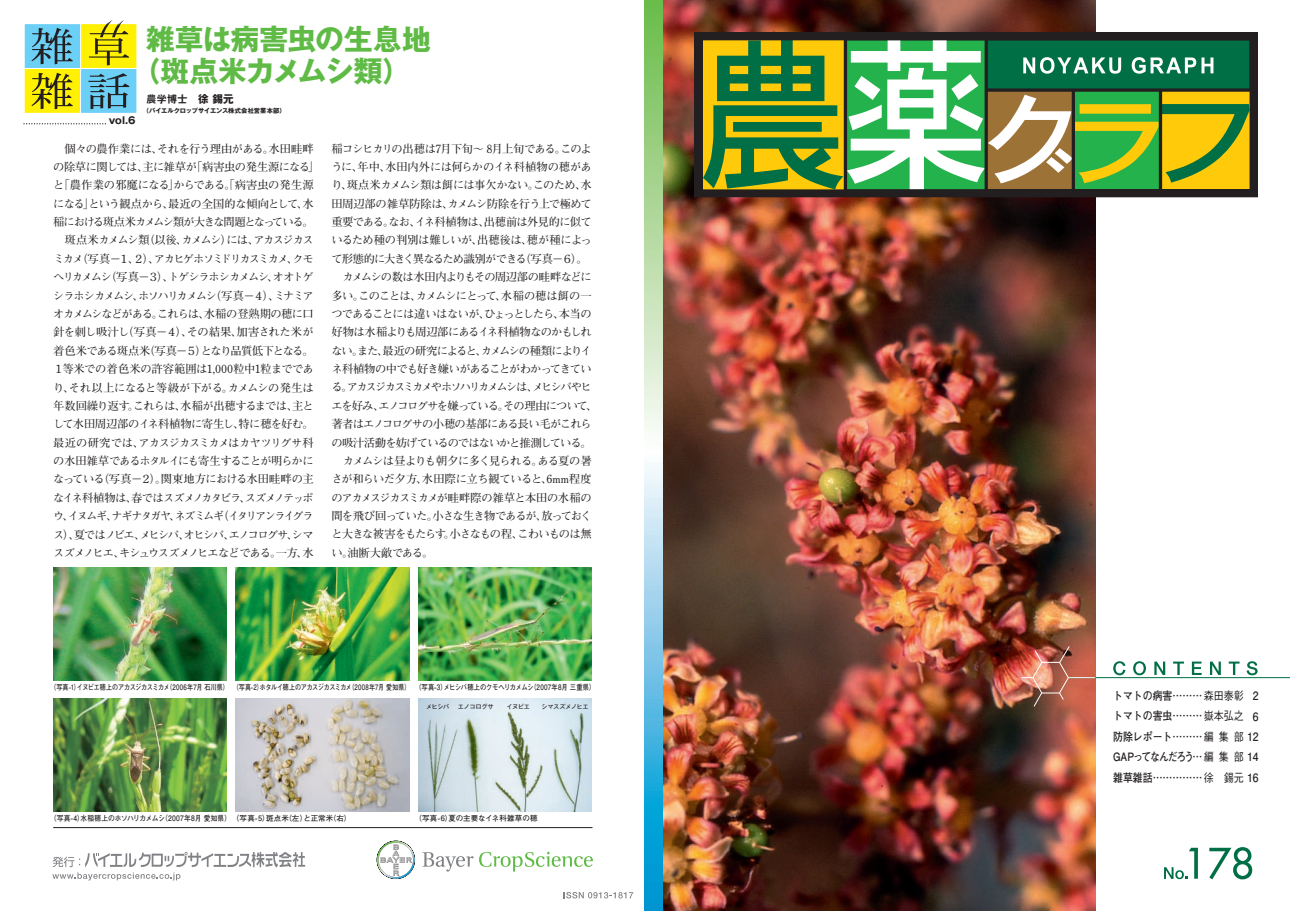
<style>
.page{position:relative;width:1290px;height:911px;background:#fff}
.page>*{position:absolute;margin:0;border:0;box-sizing:border-box;transform-origin:0 0}
.t1{font:700 28.75px/31.9px "Gothic MB101 Pro";letter-spacing:-.015em;color:#60bb46}
.t2{font:700 11.5px/20.4px "Futo Go B101 Pro";color:#231f20;text-align:right;scale:.9 1}
.t3{font:700 11.5px/20.4px "Futo Go B101 Pro";color:#231f20;scale:.86 1}
.t4{font:700 11.25px/18.4px "Futo Min A101 Pro";letter-spacing:-.07em;color:#231f20}
.t5{font:10.62px "Midashi Go Pro MB31";color:#231f20}
.t6{font:700 9.75px "Gothic MB101 Pro";color:#231f20}
.t7{font:700 7.5px "Futo Go B101 Pro";letter-spacing:.015em;color:#231f20;scale:.9 1}
.t8{font:700 7.5px "Futo Go B101 Pro";letter-spacing:-.03em;color:#231f20;scale:.81 1}
.t9{font:700 7.5px "Futo Go B101 Pro";letter-spacing:-.03em;color:#231f20;scale:.8 1}
.t10{font:700 7.5px "Futo Go B101 Pro";letter-spacing:-.01em;color:#231f20;scale:.84 1}
.t11{font:700 7.5px "Futo Go B101 Pro";letter-spacing:-.01em;color:#231f20}
.t12{font:700 6.25px "Gothic MB101 Pro";letter-spacing:-.005em;color:#231f20}
.t13{font:700 6.25px "Futo Go B101 Pro";letter-spacing:-.06em;color:#231f20}
.s1{font-family:"Gothic MB101 Pro";font-weight:700}
.s2{font-family:"Gothic BBB Pro";font-weight:500}
</style>
<div class="page">
<img style="left:662px;top:0;width:433px;height:911px">
<svg style="left:1113px;top:661px;width:12px;height:14px"></svg>
<svg style="left:1133px;top:661px;width:13px;height:14px"></svg>
<svg style="left:1154px;top:661px;width:11px;height:14px"></svg>
<svg style="left:1173px;top:661px;width:11px;height:14px"></svg>
<svg style="left:1192px;top:661px;width:9px;height:14px"></svg>
<svg style="left:1210px;top:661px;width:11px;height:14px"></svg>
<svg style="left:1228px;top:661px;width:11px;height:14px"></svg>
<svg style="left:1246px;top:661px;width:11px;height:14px"></svg>
<svg style="left:52px;top:852px;width:253px;height:28px"></svg>
<svg style="left:564px;top:892px;width:69px;height:6px"></svg>
<hr style="left:53px;top:827px;width:539px;height:1px;background:#231f20">
<svg style="left:422px;top:852px;width:51px;height:19px"></svg>
<svg style="left:479px;top:851px;width:114px;height:20px"></svg>
<svg style="left:377px;top:840px;width:38px;height:39px"></svg>
<div style="left:81px;top:24px;width:56px;height:44px;background:#fff101"></div>
<div style="left:24px;top:24px;width:57px;height:44px;background:#6bcff6"></div>
<div style="left:24px;top:23px;width:57px;height:46px;border:1px solid #fff"></div>
<div style="left:24px;top:68px;width:57px;height:45px;background:#fff101"></div>
<div style="left:24px;top:68px;width:57px;height:46px;border:1px solid #fff"></div>
<div style="left:81px;top:68px;width:56px;height:45px;background:#6bcff6"></div>
<div style="left:80px;top:68px;width:57px;height:46px;border:1px solid #fff"></div>
<svg style="left:31px;top:28px;width:42px;height:36px"></svg>
<svg style="left:31px;top:73px;width:42px;height:36px"></svg>
<svg style="left:88px;top:73px;width:41px;height:36px"></svg>
<svg style="left:89px;top:20px;width:40px;height:45px"></svg>
<svg style="left:24px;top:123px;width:82px;height:1px"></svg>
<svg style="left:645px;top:0;width:17px;height:911px;background:#8ecec3"></svg>
<svg style="left:1164px;top:847px;width:34px;height:32px"></svg>
<svg style="left:1209px;top:847px;width:43px;height:32px"></svg>
<svg style="left:695px;top:32px;width:563px;height:165px;background:#6d954d"></svg>
<hr style="left:1068px;top:677px;width:222px;height:1px;background:#016f45">
<img style="left:1021px;top:645px;width:74px;height:62px">
<img style="left:53px;top:698px;width:174px;height:113px">
<img style="left:53px;top:567px;width:174px;height:113px">
<img style="left:236px;top:698px;width:173px;height:113px">
<img style="left:236px;top:567px;width:173px;height:113px">
<img style="left:418px;top:698px;width:174px;height:113px">
<img style="left:418px;top:567px;width:174px;height:113px">
<p class="t6" style="left:109px;top:112px;width:28px">vol.6</p>
<h1 class="t1" style="left:132px;top:19px;width:301px;text-indent:14px">雑草は病害虫の生息地（斑点米カメムシ類）</h1>
<p class="t5" style="left:146px;top:90px;width:89px">農学博士　<span class="s1">徐 錫元</span></p>
<p class="t12" style="left:143px;top:105px;width:144px">（バイエルクロップサイエンス株式会社営業本部）</p>
<p class="t4" style="left:53px;top:138px;width:268px">　個々の農作業には、それを行う理由がある。水田畦畔の除草に関しては、主に雑草が「病害虫の発生源になる」と「農作業の邪魔になる」からである。「病害虫の発生源になる」という観点から、最近の全国的な傾向として、水稲における斑点米カメムシ類が大きな問題となっている。　斑点米カメムシ類（以後、カメムシ）には、アカスジカスミカメ（写真－１、２）、アカヒゲホソミドリカスミカメ、クモヘリカメムシ（写真－３）、トゲシラホシカメムシ、オオトゲシラホシカメムシ、ホソハリカメムシ（写真－４）、ミナミアオカメムシなどがある。これらは、水稲の登熟期の穂に口針を刺し吸汁し（写真－４）、その結果、加害された米が着色米である斑点米（写真－５）となり品質低下となる。<br>１等米での着色米の許容範囲は1,000粒中1粒までであり、それ以上になると等級が下がる。カメムシの発生は年数回繰り返す。これらは、水稲が出穂するまでは、主として水田周辺部のイネ科植物に寄生し、特に穂を好む。最近の研究では、アカスジカスミカメはカヤツリグサ科の水田雑草であるホタルイにも寄生することが明らかになっている（写真－２）。関東地方における水田畦畔の主なイネ科植物は、春ではスズメノカタビラ、スズメノテッポウ、イヌムギ、ナギナタガヤ、ネズミムギ（イタリアンライグラス）、夏ではノビエ、メヒシバ、オヒシバ、エノコログサ、シマスズメノヒエ、キシュウスズメノヒエなどである。一方、水</p>
<p class="t4" style="left:331px;top:138px;width:268px">稲コシヒカリの出穂は7月下旬～ 8月上旬である。このように、年中、水田内外には何らかのイネ科植物の穂があり、斑点米カメムシ類は餌には事欠かない。このため、水田周辺部の雑草防除は、カメムシ防除を行う上で極めて重要である。なお、イネ科植物は、出穂前は外見的に似ているため種の判別は難しいが、出穂後は、穂が種によって形態的に大きく異なるため識別ができる（写真－６）。　カメムシの数は水田内よりもその周辺部の畦畔などに多い。このことは、カメムシにとって、水稲の穂は餌の一つであることには違いはないが、ひょっとしたら、本当の好物は水稲よりも周辺部にあるイネ科植物なのかもしれない。また、最近の研究によると、カメムシの種類によりイネ科植物の中でも好き嫌いがあることがわかってきている。アカスジカスミカメやホソハリカメムシは、メヒシバやヒエを好み、エノコログサを嫌っている。その理由について、著者はエノコログサの小穂の基部にある長い毛がこれらの吸汁活動を妨げているのではないかと推測している。　カメムシは昼よりも朝夕に多く見られる。ある夏の暑さが和らいだ夕方、水田際に立ち観ていると、6mm程度のアカメスジカスミカメが畦畔際の雑草と本田の水稲の間を飛び回っていた。小さな生き物であるが、放っておくと大きな被害をもたらす。小さなもの程、こわいものは無い。油断大敵である。</p>
<p class="t8" style="left:50px;top:681px;width:222px">（写真-1）イヌビエ穂上のアカスジカスミカメ（2006年7月 石川県）</p>
<p class="t9" style="left:233px;top:681px;width:224px">（写真-2）ホタルイ穂上のアカスジカスミカメ（2008年7月 愛知県）</p>
<p class="t10" style="left:415px;top:681px;width:216px">（写真-3）メヒシバ穂上のクモヘリカメムシ（2007年8月 三重県）</p>
<p class="t13" style="left:426px;top:701px;width:25px">メヒシバ</p>
<p class="t13" style="left:458px;top:701px;width:37px">エノコログサ</p>
<p class="t13" style="left:506px;top:701px;width:25px">イヌビエ</p>
<p class="t13" style="left:541px;top:701px;width:49px">シマスズメノヒエ</p>
<p class="t7" style="left:50px;top:812px;width:337px">（写真-4）水稲穂上のホソハリカメムシ（2007年8月 愛知県）（写真-5）斑点米（左）と正常米（右）</p>
<p class="t11" style="left:414px;top:812px;width:125px">（写真-6）夏の主要なイネ科雑草の穂</p>
<p class="t3" style="left:1113px;top:684px;width:154px">トマトの病害………<span class="s2">森田泰彰</span>トマトの害虫………<span class="s2">嶽本弘之</span></p>
<p class="t2" style="left:1113px;top:684px;width:163px">2<br>6<br>防除レポート………<span class="s2">編集部</span> 12<br>GAPってなんだろう… <span class="s2">編集部</span> 14雑草雑話……………<span class="s2">徐 錫元</span> 16</p>
</div>
